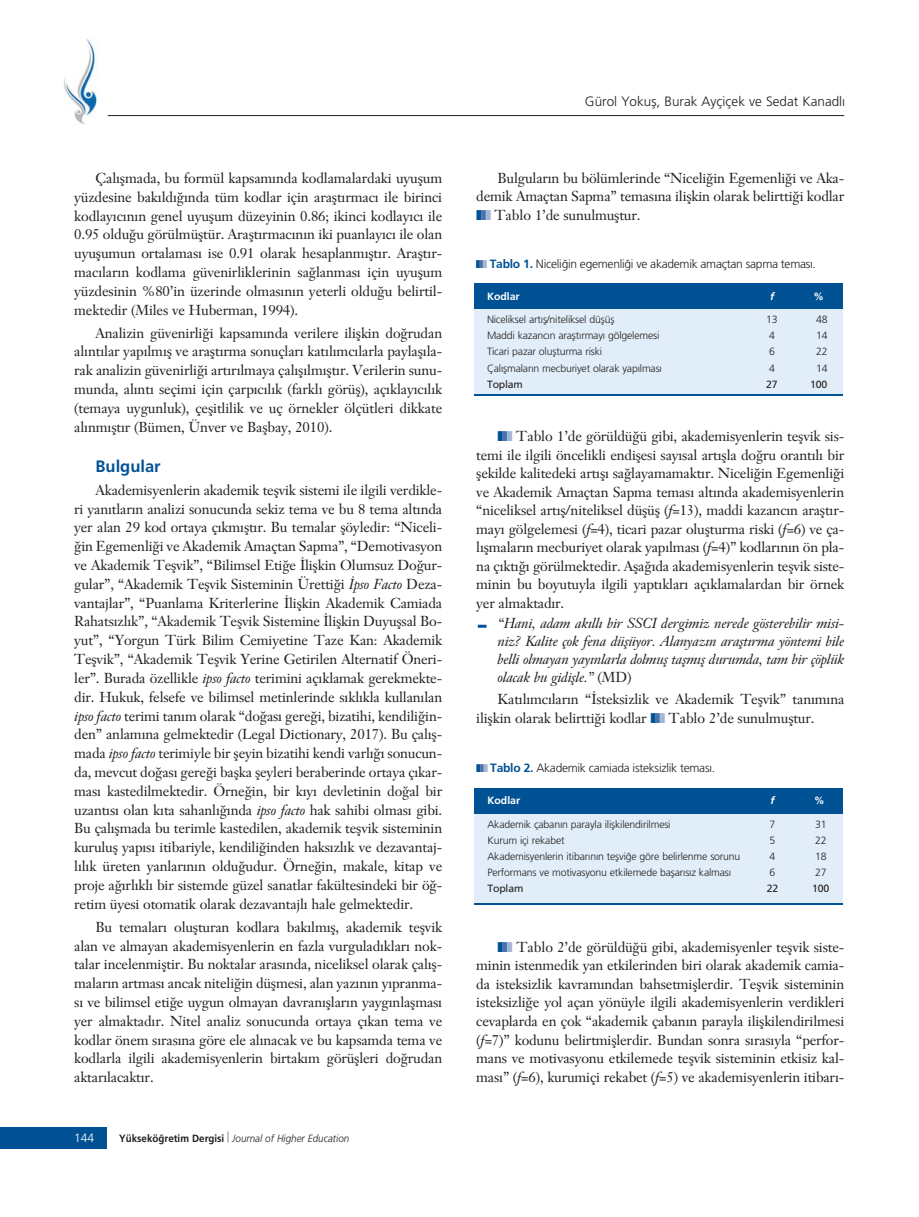
<style>
.page{position:relative;width:919px;height:1217px;background:#fff}
.page>*{position:absolute;margin:0;border:0;box-sizing:border-box;transform-origin:0 0}
.t1{font:700 16.5px "Frutiger";color:#005295}
.t2{font:14.25px/18.8px "Janson Text";letter-spacing:-.015em;color:#231f20;text-align:justify}
.t3{font:italic 14.25px/18px "Janson Text";letter-spacing:-.015em;color:#231f20;text-align:justify}
.t4{font:300 13.5px "Frutiger";color:#231f20}
.t5{font:300 12px "Frutiger";letter-spacing:-.02em;color:#231f20}
.t6{font:300 12px "Frutiger";color:#fff}
.t7{font:300 10.5px "Frutiger";letter-spacing:-.015em;color:#231f20}
.t8{font:italic 300 10.5px "Frutiger";color:#231f20;scale:.94 1}
.t9{font:10.5px "Frutiger";letter-spacing:-.015em;color:#231f20}
.t10{font:700 10.5px "Frutiger";color:#fff}
.t11{font:italic 700 10.5px "Frutiger";color:#fff}
.s1{font-style:italic}
.s2{font-weight:700;font-style:normal}
.s3{color:#005295}
.s4{color:#4973ac}
.s5{color:#a4b5d6}
.s6{font-weight:700;color:#005295}
.s7{font-style:normal}
</style>
<div class="page">
<div style="left:0;top:1127px;width:106px;height:21px;background:#005295"></div>
<img style="left:64px;top:38px;width:34px;height:87px">
<hr style="left:108px;top:115px;width:736px;height:1px;background:#231f20">
<div style="left:97px;top:107px;width:10px;height:9px;background:#fff"></div>
<svg style="left:478px;top:624px;width:8px;height:3px"></svg>
<div style="left:474px;top:812px;width:368px;height:91px;background:#e1eef9"></div>
<div style="left:474px;top:787px;width:368px;height:26px;background:#005295"></div>
<hr style="left:474px;top:902px;width:368px;height:2px;background:#005295">
<div style="left:474px;top:308px;width:368px;height:86px;background:#e1eef9"></div>
<div style="left:474px;top:283px;width:368px;height:26px;background:#005295"></div>
<hr style="left:474px;top:394px;width:368px;height:1px;background:#005295">
<p class="t2" style="left:74px;top:170px;width:369px;text-indent:21px">Çal›flmada, bu formül kapsam›nda kodlamalardaki uyuflum yüzdesine bak›ld›¤›nda tüm kodlar için araflt›rmac› ile birinci kodlay›c›n›n genel uyuflum düzeyinin 0.86; ikinci kodlay›c› ile 0.95 oldu¤u görülmüfltür. Araflt›rmac›n›n iki puanlay›c› ile olan uyuflumun ortalamas› ise 0.91 olarak hesaplanm›flt›r. Araflt›r&shy;mac›lar›n kodlama güvenirliklerinin sa¤lanmas› için uyuflum yüzdesinin %80’in üzerinde olmas›n›n yeterli oldu¤u belirtil&shy;mektedir (Miles ve Huberman, 1994).</p>
<p class="t2" style="left:74px;top:325px;width:369px;text-indent:21px">Analizin güvenirli¤i kapsam›nda verilere iliflkin do¤rudan al›nt›lar yap›lm›fl ve araflt›rma sonuçlar› kat›l›mc›larla paylafl›la&shy;rak analizin güvenirli¤i art›r›lmaya çal›fl›lm›flt›r. Verilerin sunu&shy;munda, al›nt› seçimi için çarp›c›l›k (farkl› görüfl), aç›klay›c›l›k (temaya uygunluk), çeflitlilik ve uç örnekler ölçütleri dikkate al›nm›flt›r (Bümen, Ünver ve Baflbay, 2010).</p>
<p class="t1" style="left:95px;top:459px;width:67px">Bulgular</p>
<p class="t2" style="left:74px;top:482px;width:369px;text-indent:21px">Akademisyenlerin akademik teflvik sistemi ile ilgili verdikle&shy;ri yan›tlar›n analizi sonucunda sekiz tema ve bu 8 tema alt›nda yer alan 29 kod ortaya ç›km›flt›r. Bu temalar flöyledir: “Niceli-¤in Egemenli¤i ve Akademik Amaçtan Sapma”, “Demotivasyon ve Akademik Teflvik”, “Bilimsel Eti¤e ‹liflkin Olumsuz Do¤ur&shy;gular”, “Akademik Teflvik Sisteminin Üretti¤i <span class="s1">‹pso Facto</span> Deza&shy;vantajlar”, “Puanlama Kriterlerine ‹liflkin Akademik Camiada Rahats›zl›k”, “Akademik Teflvik Sistemine ‹liflkin Duyuflsal Bo&shy;yut”, “Yorgun Türk Bilim Cemiyetine Taze Kan: Akademik Teflvik”, “Akademik Teflvik Yerine Getirilen Alternatif Öneri&shy;ler”. Burada özellikle <span class="s1">ipso facto</span> terimini aç›klamak gerekmekte&shy;dir. Hukuk, felsefe ve bilimsel metinlerinde s›kl›kla kullan›lan <span class="s1">ipso facto</span> terimi tan›m olarak “do¤as› gere¤i, bizatihi, kendili¤in&shy;den” anlam›na gelmektedir (Legal Dictionary, 2017). Bu çal›fl&shy;mada <span class="s1">ipso facto</span> terimiyle bir fleyin bizatihi kendi varl›¤› sonucun&shy;da, mevcut do¤as› gere¤i baflka fleyleri beraberinde ortaya ç›kar&shy;mas› kastedilmektedir. Örne¤in, bir k›y› devletinin do¤al bir uzant›s› olan k›ta sahanl›¤›nda <span class="s1">ipso facto</span> hak sahibi olmas› gibi.<br>Bu çal›flmada bu terimle kastedilen, akademik teflvik sisteminin kurulufl yap›s› itibariyle, kendili¤inden haks›zl›k ve dezavantaj&shy;l›l›k üreten yanlar›n›n oldu¤udur. Örne¤in, makale, kitap ve proje a¤›rl›kl› bir sistemde güzel sanatlar fakültesindeki bir ö¤- retim üyesi otomatik olarak dezavantajl› hale gelmektedir.</p>
<p class="t2" style="left:74px;top:918px;width:369px;text-indent:21px">Bu temalar› oluflturan kodlara bak›lm›fl, akademik teflvik alan ve almayan akademisyenlerin en fazla vurgulad›klar› nok&shy;talar incelenmifltir. Bu noktalar aras›nda, niceliksel olarak çal›fl&shy;malar›n artmas› ancak niteli¤in düflmesi, alan yaz›n›n y›pranma&shy;s› ve bilimsel eti¤e uygun olmayan davran›fllar›n yayg›nlaflmas› yer almaktad›r. Nitel analiz sonucunda ortaya ç›kan tema ve kodlar önem s›ras›na göre ele al›nacak ve bu kapsamda tema ve kodlarla ilgili akademisyenlerin birtak›m görüflleri do¤rudan aktar›lacakt›r.</p>
<p class="t6" style="left:74px;top:1132px;width:22px">144</p>
<p class="t8" style="left:119px;top:1133px;width:246px"><span class="s2">Yüksekö¤retim Dergisi</span> Journal of Higher Education</p>
<p class="t4" style="left:585px;top:96px;width:262px">Gürol Yokufl, Burak Ayçiçek ve Sedat Kanadl›</p>
<p class="t2" style="left:476px;top:170px;width:369px;text-indent:21px">Bulgular›n bu bölümlerinde “Niceli¤in Egemenli¤i ve Aka&shy;demik Amaçtan Sapma” temas›na iliflkin olarak belirtti¤i kodlar <span class="s3">❚</span><span class="s4">❚</span><span class="s5">❚</span> Tablo 1’de sunulmufltur.</p>
<p class="t5" style="left:475px;top:258px;width:342px"><span class="s3">❚</span><span class="s4">❚</span><span class="s5">❚</span> <span class="s6">Tablo 1.</span> Niceli¤in egemenli¤i ve akademik amaçtan sapma temas›.</p>
<p class="t10" style="left:487px;top:292px;width:34px">Kodlar</p>
<p class="t11" style="left:770px;top:292px;width:6px">f</p>
<p class="t10" style="left:813px;top:292px;width:12px">%</p>
<p class="t7" style="left:487px;top:315px;width:129px">Niceliksel art›fl/niteliksel düflüfl</p>
<p class="t7" style="left:766px;top:315px;width:13px">13</p>
<p class="t7" style="left:816px;top:315px;width:13px">48</p>
<p class="t7" style="left:487px;top:331px;width:174px">Maddi kazanc›n araflt›rmay› gölgelemesi</p>
<p class="t7" style="left:769px;top:331px;width:7px">4</p>
<p class="t7" style="left:816px;top:331px;width:13px">14</p>
<p class="t7" style="left:487px;top:347px;width:117px">Ticari pazar oluflturma riski</p>
<p class="t7" style="left:769px;top:347px;width:7px">6</p>
<p class="t7" style="left:816px;top:347px;width:13px">22</p>
<p class="t7" style="left:487px;top:363px;width:176px">Çal›flmalar›n mecburiyet olarak yap›lmas›</p>
<p class="t7" style="left:769px;top:363px;width:7px">4</p>
<p class="t7" style="left:816px;top:363px;width:13px">14</p>
<p class="t9" style="left:487px;top:380px;width:37px">Toplam</p>
<p class="t9" style="left:766px;top:380px;width:13px">27</p>
<p class="t9" style="left:810px;top:380px;width:19px">100</p>
<p class="t2" style="left:476px;top:428px;width:369px;text-indent:21px"><span class="s3">❚</span><span class="s4">❚</span><span class="s5">❚</span> Tablo 1’de görüldü¤ü gibi, akademisyenlerin teflvik sis&shy;temi ile ilgili öncelikli endiflesi say›sal art›flla do¤ru orant›l› bir flekilde kalitedeki art›fl› sa¤layamamakt›r. Niceli¤in Egemenli¤i ve Akademik Amaçtan Sapma temas› alt›nda akademisyenlerin “niceliksel art›fl/niteliksel düflüfl (<span class="s1">f</span>=13), maddi kazanc›n araflt›r&shy;may› gölgelemesi (<span class="s1">f</span>=4), ticari pazar oluflturma riski (<span class="s1">f</span>=6) ve ça&shy;l›flmalar›n mecburiyet olarak yap›lmas› (<span class="s1">f</span>=4)” kodlar›n›n ön pla&shy;na ç›kt›¤› görülmektedir. Afla¤›da akademisyenlerin teflvik siste&shy;minin bu boyutuyla ilgili yapt›klar› aç›klamalardan bir örnek yer almaktad›r.</p>
<p class="t3" style="left:497px;top:615px;width:348px">“Hani, adam ak›ll› bir SSCI dergimiz nerede gösterebilir misi&shy;niz? Kalite çok fena düflüyor. Alanyaz›n araflt›rma yöntemi bile belli olmayan yay›nlarla dolmufl taflm›fl durumda, tam bir çöplük olacak bu gidiflle.” <span class="s7">(MD)</span></p>
<p class="t2" style="left:476px;top:691px;width:369px;line-height:18.3px;text-indent:21px">Kat›l›mc›lar›n “‹steksizlik ve Akademik Teflvik” tan›m›na iliflkin olarak belirtti¤i kodlar <span class="s3">❚</span><span class="s4">❚</span><span class="s5">❚</span> Tablo 2’de sunulmufltur.</p>
<p class="t5" style="left:476px;top:763px;width:240px"><span class="s3">❚</span><span class="s4">❚</span><span class="s5">❚</span> <span class="s6">Tablo 2.</span> Akademik camiada isteksizlik temas›.</p>
<p class="t10" style="left:487px;top:796px;width:34px">Kodlar</p>
<p class="t11" style="left:770px;top:796px;width:6px">f</p>
<p class="t10" style="left:814px;top:796px;width:12px">%</p>
<p class="t7" style="left:487px;top:819px;width:185px">Akademik çaban›n parayla iliflkilendirilmesi</p>
<p class="t7" style="left:769px;top:819px;width:7px">7</p>
<p class="t7" style="left:815px;top:819px;width:13px">31</p>
<p class="t7" style="left:487px;top:835px;width:79px">Kurum içi rekabet</p>
<p class="t7" style="left:769px;top:835px;width:7px">5</p>
<p class="t7" style="left:815px;top:835px;width:13px">22</p>
<p class="t7" style="left:487px;top:852px;width:254px">Akademisyenlerin itibar›n›n teflvi¤e göre belirlenme sorunu</p>
<p class="t7" style="left:769px;top:852px;width:7px">4</p>
<p class="t7" style="left:815px;top:852px;width:13px">18</p>
<p class="t7" style="left:487px;top:868px;width:245px">Performans ve motivasyonu etkilemede baflar›s›z kalmas›</p>
<p class="t7" style="left:769px;top:868px;width:7px">6</p>
<p class="t7" style="left:815px;top:868px;width:13px">27</p>
<p class="t9" style="left:487px;top:884px;width:37px">Toplam</p>
<p class="t9" style="left:766px;top:884px;width:13px">22</p>
<p class="t9" style="left:812px;top:884px;width:19px">100</p>
<p class="t2" style="left:476px;top:938px;width:369px;text-indent:21px"><span class="s3">❚</span><span class="s4">❚</span><span class="s5">❚</span> Tablo 2’de görüldü¤ü gibi, akademisyenler teflvik siste&shy;minin istenmedik yan etkilerinden biri olarak akademik camia&shy;da isteksizlik kavram›ndan bahsetmifllerdir. Teflvik sisteminin isteksizli¤e yol açan yönüyle ilgili akademisyenlerin verdikleri cevaplarda en çok “akademik çaban›n parayla iliflkilendirilmesi (<span class="s1">f</span>=7)” kodunu belirtmifllerdir. Bundan sonra s›ras›yla “perfor&shy;mans ve motivasyonu etkilemede teflvik sisteminin etkisiz kal&shy;mas›” (<span class="s1">f</span>=6), kurumiçi rekabet (<span class="s1">f</span>=5) ve akademisyenlerin itibar›-</p>
</div>
